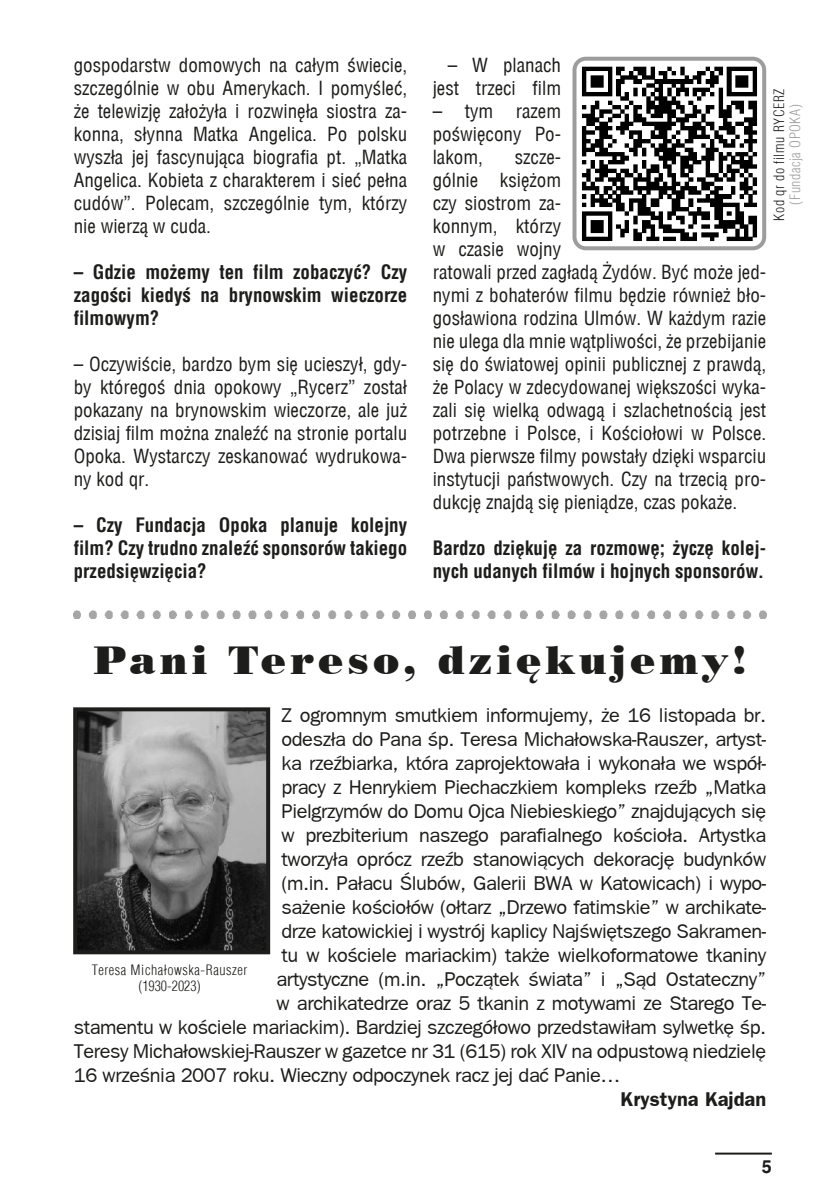
<style>
.page{position:relative;width:840px;height:1191px;background:#fff}
.page>*{position:absolute;margin:0;border:0;box-sizing:border-box;transform-origin:0 0}
.t1{font:40px "Poster Bodoni L2";letter-spacing:.1em;color:#1d1d1b}
.t2{font:20px "Frankfurt Gothic";letter-spacing:-.02em;color:#1d1d1b}
.t3{font:700 20px "Frankfurt Gothic";color:#1d1d1b}
.t4{font:19px/23px "Switzerland Condensed";color:#1d1d1b;text-align:justify}
.t5{font:700 19px/23px "Switzerland Condensed";color:#1d1d1b;text-align:justify}
.t6{font:700 18px "Switzerland";color:#1d1d1b}
.t7{font:300 14px/16px "Switzerland Cond";letter-spacing:.04em;color:#1d1d1b;text-align:center}
.t8{font:300 14px "Switzerland Cond";letter-spacing:.04em;color:#9d9d9d}
</style>
<div class="page">
<hr style="left:714px;top:1152px;width:57px;height:2px;background:#1d1d1b">
<img style="left:74px;top:610px;width:691px;height:8px">
<img style="left:78px;top:712px;width:187px;height:237px">
<div style="left:73px;top:707px;width:197px;height:247px;border:4px solid #1d1d1b"></div>
<img style="left:577px;top:59px;width:186px;height:189px">
<div style="left:572px;top:57px;width:193px;height:193px;border:4px solid #9d9d9d;border-radius:11px"></div>
<p class="t4" style="left:74px;top:53px;width:335px">gospodarstw domowych na całym świecie, szczególnie w obu Amerykach. I pomyśleć, że telewizję założyła i rozwinęła siostra za&shy;konna, słynna Matka Angelica. Po polsku wyszła jej fascynująca biografia pt. „Matka Angelica. Kobieta z charakterem i sieć pełna cudów”. Polecam, szczególnie tym, którzy nie wierzą w cuda.</p>
<p class="t5" style="left:74px;top:260px;width:335px">– Gdzie możemy ten film zobaczyć? Czy zagości kiedyś na brynowskim wieczorze filmowym?</p>
<p class="t4" style="left:74px;top:352px;width:335px">– Oczywiście, bardzo bym się ucieszył, gdy&shy;by któregoś dnia opokowy „Rycerz” został pokazany na brynowskim wieczorze, ale już dzisiaj film można znaleźć na stronie portalu Opoka. Wystarczy zeskanować wydrukowa&shy;ny kod qr.</p>
<p class="t5" style="left:74px;top:513px;width:335px">– Czy Fundacja Opoka planuje kolejny film? Czy trudno znaleźć sponsorów takiego przedsięwzięcia?</p>
<p class="t4" style="left:432px;top:54px;width:130px;text-align:right">– W planach jest trzeci film</p>
<p class="t4" style="left:432px;top:100px;width:130px">– tym razem poświęcony Po&shy;lakom,</p>
<p class="t7" style="left:770px;top:221px;width:134px;rotate:-90deg">Kod qr do filmu RYCERZ</p>
<p class="t8" style="left:786px;top:205px;width:102px;rotate:-90deg">(Fundacja OPOKA)</p>
<p class="t4" style="left:432px;top:146px;width:335px;text-align:left;text-indent:82px">szcze-<br>gólnie księżom<br>czy siostrom za-<br>konnym, którzy<br>w czasie wojny<br>ratowali przed zagładą Żydów. Być może jed&shy;nymi z bohaterów filmu będzie również bło&shy;gosławiona rodzina Ulmów. W każdym razie nie ulega dla mnie wątpliwości, że przebijanie się do światowej opinii publicznej z prawdą, że Polacy w zdecydowanej większości wyka&shy;zali się wielką odwagą i szlachetnością jest potrzebne i Polsce, i Kościołowi w Polsce.<br>Dwa pierwsze filmy powstały dzięki wsparciu instytucji państwowych. Czy na trzecią pro&shy;dukcję znajdą się pieniądze, czas pokaże.</p>
<p class="t5" style="left:432px;top:537px;width:335px">Bardzo dziękuję za rozmowę; życzę kolej&shy;nych udanych filmów i hojnych sponsorów.</p>
<h1 class="t1" style="left:93px;top:633px;width:654px">Pani Tereso, dziękujemy!</h1>
<p class="t2" style="left:281px;top:704px;width:486px">Z ogromnym smutkiem informujemy, że 16 listopada br.</p>
<p class="t2" style="left:281px;top:728px;width:486px">odeszła do Pana śp. Teresa Michałowska-Rauszer, artyst-</p>
<p class="t2" style="left:281px;top:752px;width:486px">ka rzeźbiarka, która zaprojektowała i wykonała we współ-</p>
<p class="t2" style="left:281px;top:776px;width:486px">pracy z Henrykiem Piechaczkiem kompleks rzeźb „Matka</p>
<p class="t2" style="left:281px;top:800px;width:486px">Pielgrzymów do Domu Ojca Niebieskiego” znajdujących się</p>
<p class="t2" style="left:281px;top:824px;width:486px">w prezbiterium naszego parafialnego kościoła. Artystka</p>
<p class="t2" style="left:281px;top:848px;width:486px">tworzyła oprócz rzeźb stanowiących dekorację budynków</p>
<p class="t2" style="left:281px;top:872px;width:486px">(m.in. Pałacu Ślubów, Galerii BWA w Katowicach) i wypo-</p>
<p class="t2" style="left:281px;top:896px;width:486px">sażenie kościołów (ołtarz „Drzewo fatimskie” w archikate-</p>
<p class="t2" style="left:281px;top:920px;width:486px">drze katowickiej i wystrój kaplicy Najświętszego Sakramen-</p>
<p class="t2" style="left:281px;top:944px;width:486px">tu w kościele mariackim) także wielkoformatowe tkaniny</p>
<p class="t2" style="left:276px;top:968px;width:491px">artystyczne (m.in. „Początek świata” i „Sąd Ostateczny”</p>
<p class="t2" style="left:276px;top:992px;width:491px">w archikatedrze oraz 5 tkanin z motywami ze Starego Te-</p>
<p class="t2" style="left:74px;top:1016px;width:693px">stamentu w kościele mariackim). Bardziej szczegółowo przedstawiłam sylwetkę śp.</p>
<p class="t2" style="left:74px;top:1040px;width:693px">Teresy Michałowskiej-Rauszer w gazetce nr 31 (615) rok XIV na odpustową niedzielę</p>
<p class="t2" style="left:74px;top:1064px;width:548px">16 września 2007 roku. Wieczny odpoczynek racz jej dać Panie…</p>
<p class="t3" style="left:620px;top:1088px;width:147px">Krystyna Kajdan</p>
<p class="t7" style="left:92px;top:962px;width:157px">Teresa Michałowska-Rauszer (1930-2023)</p>
<p class="t6" style="left:761px;top:1155px;width:12px">5</p>
</div>
